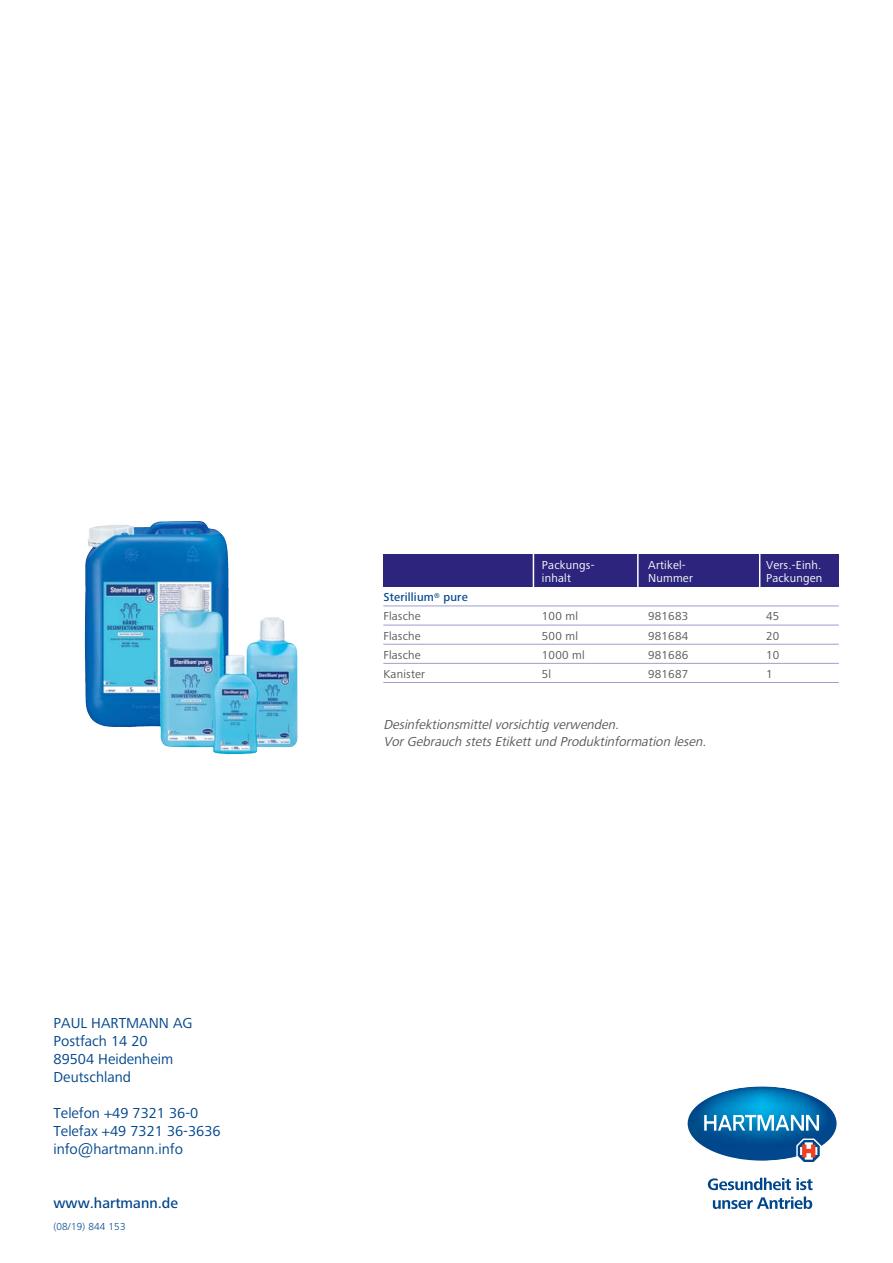
<style>
.page{position:relative;width:893px;height:1263px;background:#fff}
.page>*{position:absolute;margin:0;border:0;box-sizing:border-box;transform-origin:0 0}
.t1{font:15px/18px "Frutiger Next LTW1 G";color:#00468b}
.t2{font:500 15px "Frutiger Next LTW1 G";color:#00468b}
.t3{font:italic 13.5px/16.5px "Frutiger Next LTW1 G";color:#58595b}
.t4{font:12px "Frutiger Next LTW1 G";letter-spacing:.015em;color:#58595b}
.t5{font:12px "Frutiger Next LTW1 G";letter-spacing:.015em;color:#fff}
.t6{font:500 12px/19.2px "Frutiger Next LTW1 G";letter-spacing:.015em;color:#00468b}
.t7{font:300 10.5px "Frutiger Next LTW1 G";letter-spacing:.015em;color:#00468b}
.s1{font-weight:400;color:#58595b}
</style>
<div class="page">
<img style="left:688px;top:1086px;width:149px;height:74px">
<svg style="left:704px;top:1115px;width:115px;height:15px"></svg>
<svg style="left:798px;top:1140px;width:22px;height:22px"></svg>
<svg style="left:708px;top:1178px;width:105px;height:12px"></svg>
<svg style="left:713px;top:1196px;width:99px;height:13px"></svg>
<div style="left:383px;top:554px;width:456px;height:32px;background:#2d257d"></div>
<hr style="left:533px;top:552px;width:1px;height:36px;background:#fff">
<hr style="left:637px;top:552px;width:2px;height:36px;background:#fff">
<hr style="left:759px;top:552px;width:1px;height:35px;background:#fff">
<hr style="left:383px;top:605px;width:456px;height:1px;background:#9e9ecf">
<hr style="left:383px;top:625px;width:456px;height:1px;background:#9e9ecf">
<hr style="left:383px;top:644px;width:456px;height:1px;background:#9e9ecf">
<hr style="left:383px;top:663px;width:456px;height:1px;background:#9e9ecf">
<hr style="left:383px;top:682px;width:456px;height:1px;background:#9e9ecf">
<img style="left:85px;top:521px;width:213px;height:225px">
<p class="t1" style="left:54px;top:1015px;width:141px">PAUL HARTMANN AG<br>Postfach 14 20<br>89504 Heidenheim<br>Deutschland</p>
<p class="t1" style="left:54px;top:1105px;width:169px">Telefon +49 7321 36-0<br>Telefax +49 7321 36-3636 info@hartmann.info</p>
<p class="t2" style="left:54px;top:1197px;width:126px">www.hartmann.de</p>
<p class="t7" style="left:54px;top:1222px;width:74px">(08/19) 844 153</p>
<p class="t6" style="left:383px;top:589px;width:86px">Sterillium<sup>®</sup> pure<br><span class="s1">Flasche</span></p>
<p class="t5" style="left:542px;top:560px;width:54px">Packungs-</p>
<p class="t5" style="left:648px;top:560px;width:39px">Artikel-</p>
<p class="t5" style="left:766px;top:560px;width:57px">Vers.-Einh.</p>
<p class="t5" style="left:542px;top:573px;width:30px">inhalt</p>
<p class="t5" style="left:648px;top:573px;width:46px">Nummer</p>
<p class="t5" style="left:766px;top:573px;width:58px">Packungen</p>
<p class="t4" style="left:542px;top:612px;width:38px">100 ml</p>
<p class="t4" style="left:648px;top:612px;width:42px">981683</p>
<p class="t4" style="left:766px;top:612px;width:15px">45</p>
<p class="t4" style="left:383px;top:631px;width:39px">Flasche</p>
<p class="t4" style="left:542px;top:631px;width:38px">500 ml</p>
<p class="t4" style="left:648px;top:631px;width:42px">981684</p>
<p class="t4" style="left:766px;top:631px;width:15px">20</p>
<p class="t4" style="left:383px;top:650px;width:39px">Flasche</p>
<p class="t4" style="left:542px;top:650px;width:44px">1000 ml</p>
<p class="t4" style="left:648px;top:650px;width:42px">981686</p>
<p class="t4" style="left:766px;top:650px;width:15px">10</p>
<p class="t4" style="left:383px;top:669px;width:43px">Kanister</p>
<p class="t4" style="left:542px;top:669px;width:11px">5l</p>
<p class="t4" style="left:648px;top:669px;width:42px">981687</p>
<p class="t4" style="left:766px;top:669px;width:8px">1</p>
<p class="t3" style="left:383px;top:718px;width:327px">Desinfektionsmittel vorsichtig verwenden.<br>Vor Gebrauch stets Etikett und Produktinformation lesen.</p>
</div>
